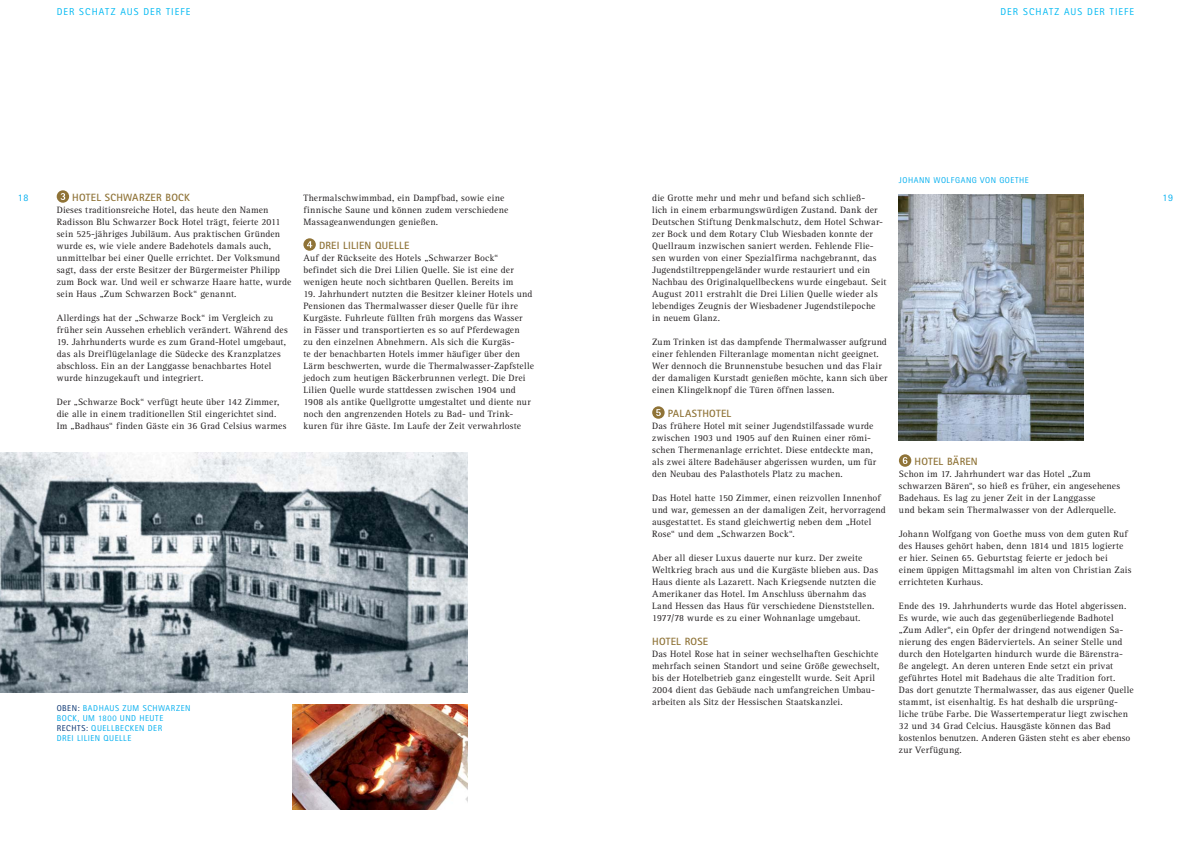
<style>
.page{position:relative;width:1191px;height:842px;background:#fff}
.page>*{position:absolute;margin:0;border:0;box-sizing:border-box;transform-origin:0 0}
.t1{font:700 10.5px "Rotis Sans Serif Std";letter-spacing:.02em;color:#8f7337}
.t2{font:10px "Rotis Sans Serif Std";letter-spacing:.1em;color:#00b9f2}
.t3{font:10px "Rotis Sans Serif Std";color:#00aeef}
.t4{font:9.5px/12px "Rotis Serif Std";letter-spacing:.02em;color:#231f20}
.t5{font:8.5px/10px "Rotis Sans Serif Std";letter-spacing:.06em;color:#00aeef}
.s1{color:#002e6e}
</style>
<div class="page">
<svg style="left:57px;top:190px;width:12px;height:13px"></svg>
<svg style="left:61px;top:193px;width:4px;height:7px"></svg>
<svg style="left:652px;top:406px;width:13px;height:13px"></svg>
<svg style="left:656px;top:409px;width:5px;height:7px"></svg>
<img style="left:899px;top:194px;width:184px;height:247px">
<img style="left:292px;top:705px;width:175px;height:104px">
<img style="left:0;top:453px;width:467px;height:240px">
<svg style="left:303px;top:238px;width:13px;height:13px"></svg>
<svg style="left:307px;top:241px;width:5px;height:7px"></svg>
<svg style="left:898px;top:454px;width:13px;height:13px"></svg>
<svg style="left:902px;top:457px;width:5px;height:7px"></svg>
<p class="t2" style="left:57px;top:8px;width:135px">DER SCHATZ AUS DER TIEFE</p>
<p class="t2" style="left:1000px;top:8px;width:135px">DER SCHATZ AUS DER TIEFE</p>
<p class="t5" style="left:899px;top:176px;width:131px">JOHANN WOLFGANG VON GOETHE</p>
<p class="t1" style="left:72px;top:193px;width:119px">HOTEL SCHWARZER BOCK</p>
<p class="t4" style="left:57px;top:204px;width:236px">Dieses traditionsreiche Hotel, das heute den Namen Radisson Blu Schwarzer Bock Hotel trägt, feierte 2011 sein 525-jähriges Jubiläum. Aus praktischen Gründen wurde es, wie viele andere Badehotels damals auch, unmittelbar bei einer Quelle errichtet. Der Volksmund sagt, dass der erste Besitzer der Bürgermeister Philipp zum Bock war. Und weil er schwarze Haare hatte, wurde sein Haus „Zum Schwarzen Bock“ genannt.</p>
<p class="t4" style="left:57px;top:312px;width:232px">Allerdings hat der „Schwarze Bock“ im Vergleich zu früher sein Aussehen erheblich verändert. Während des</p>
<p class="t4" style="left:57px;top:336px;width:231px">19. Jahrhunderts wurde es zum Grand-Hotel umgebaut, das als Dreiflügelanlage die Südecke des Kranzplatzes abschloss. Ein an der Langgasse benachbartes Hotel wurde hinzugekauft und integriert.</p>
<p class="t4" style="left:57px;top:396px;width:231px">Der „Schwarze Bock“ verfügt heute über 142 Zimmer, die alle in einem traditionellen Stil eingerichtet sind.<br>Im „Badhaus“ finden Gäste ein 36 Grad Celsius warmes</p>
<p class="t4" style="left:303px;top:192px;width:206px">Thermalschwimmbad, ein Dampfbad, sowie eine finnische Saune und können zudem verschiedene<br>Massageanwendungen genießen.</p>
<p class="t1" style="left:319px;top:241px;width:92px">DREI LILIEN QUELLE</p>
<p class="t4" style="left:303px;top:252px;width:212px">Auf der Rückseite des Hotels „Schwarzer Bock“ befindet sich die Drei Lilien Quelle. Sie ist eine der wenigen heute noch sichtbaren Quellen. Bereits im</p>
<p class="t4" style="left:303px;top:288px;width:232px">19. Jahrhundert nutzten die Besitzer kleiner Hotels und Pensionen das Thermalwasser dieser Quelle für ihre Kurgäste. Fuhrleute füllten früh morgens das Wasser<br>in Fässer und transportierten es so auf Pferdewagen<br>zu den einzelnen Abnehmern. Als sich die Kurgäs-<br>te der benachbarten Hotels immer häufiger über den Lärm beschwerten, wurde die Thermalwasser-Zapfstelle jedoch zum heutigen Bäckerbrunnen verlegt. Die Drei Lilien Quelle wurde stattdessen zwischen 1904 und 1908 als antike Quellgrotte umgestaltet und diente nur noch den angrenzenden Hotels zu Bad- und Trink&shy;kuren für ihre Gäste. Im Laufe der Zeit verwahrloste</p>
<p class="t4" style="left:652px;top:192px;width:236px">die Grotte mehr und mehr und befand sich schließ-<br>lich in einem erbarmungswürdigen Zustand. Dank der Deutschen Stiftung Denkmalschutz, dem Hotel Schwar&shy;zer Bock und dem Rotary Club Wiesbaden konnte der Quellraum inzwischen saniert werden. Fehlende Flie&shy;sen wurden von einer Spezialfirma nachgebrannt, das Jugendstiltreppengeländer wurde restauriert und ein Nachbau des Originalquellbeckens wurde eingebaut. Seit August 2011 erstrahlt die Drei Lilien Quelle wieder als lebendiges Zeugnis der Wiesbadener Jugendstilepoche<br>in neuem Glanz.</p>
<p class="t4" style="left:652px;top:336px;width:237px">Zum Trinken ist das dampfende Thermalwasser aufgrund einer fehlenden Filteranlage momentan nicht geeignet.<br>Wer dennoch die Brunnenstube besuchen und das Flair der damaligen Kurstadt genießen möchte, kann sich über einen Klingelknopf die Türen öffnen lassen.</p>
<p class="t1" style="left:668px;top:409px;width:65px">PALASTHOTEL</p>
<p class="t4" style="left:652px;top:420px;width:226px">Das frühere Hotel mit seiner Jugendstilfassade wurde zwischen 1903 und 1905 auf den Ruinen einer römi&shy;schen Thermenanlage errichtet. Diese entdeckte man, als zwei ältere Badehäuser abgerissen wurden, um für den Neubau des Palasthotels Platz zu machen.</p>
<p class="t4" style="left:652px;top:492px;width:235px">Das Hotel hatte 150 Zimmer, einen reizvollen Innenhof und war, gemessen an der damaligen Zeit, hervorragend ausgestattet. Es stand gleichwertig neben dem „Hotel Rose“ und dem „Schwarzen Bock“.</p>
<p class="t4" style="left:652px;top:552px;width:227px">Aber all dieser Luxus dauerte nur kurz. Der zweite Weltkrieg brach aus und die Kurgäste blieben aus. Das Haus diente als Lazarett. Nach Kriegsende nutzten die Amerikaner das Hotel. Im Anschluss übernahm das Land Hessen das Haus für verschiedene Dienststellen.<br>1977/78 wurde es zu einer Wohnanlage umgebaut.</p>
<p class="t1" style="left:652px;top:637px;width:57px">HOTEL ROSE</p>
<p class="t4" style="left:652px;top:648px;width:229px">Das Hotel Rose hat in seiner wechselhaften Geschichte mehrfach seinen Standort und seine Größe gewechselt, bis der Hotelbetrieb ganz eingestellt wurde. Seit April 2004 dient das Gebäude nach umfangreichen Umbau&shy;arbeiten als Sitz der Hessischen Staatskanzlei.</p>
<p class="t3" style="left:18px;top:194px;width:12px">18</p>
<p class="t3" style="left:1162px;top:194px;width:12px">19</p>
<p class="t1" style="left:914px;top:457px;width:65px">HOTEL BÄREN</p>
<p class="t4" style="left:899px;top:468px;width:223px">Schon im 17. Jahrhundert war das Hotel „Zum schwarzen Bären“, so hieß es früher, ein angesehenes Badehaus. Es lag zu jener Zeit in der Langgasse<br>und bekam sein Thermalwasser von der Adlerquelle.</p>
<p class="t4" style="left:899px;top:528px;width:234px">Johann Wolfgang von Goethe muss von dem guten Ruf des Hauses gehört haben, denn 1814 und 1815 logierte er hier. Seinen 65. Geburtstag feierte er jedoch bei einem üppigen Mittagsmahl im alten von Christian Zais errichteten Kurhaus.</p>
<p class="t4" style="left:899px;top:600px;width:236px">Ende des 19. Jahrhunderts wurde das Hotel abgerissen.<br>Es wurde, wie auch das gegenüberliegende Badhotel „Zum Adler“, ein Opfer der dringend notwendigen Sa&shy;nierung des engen Bäderviertels. An seiner Stelle und durch den Hotelgarten hindurch wurde die Bärenstra&shy;ße angelegt. An deren unteren Ende setzt ein privat geführtes Hotel mit Badehaus die alte Tradition fort.<br>Das dort genutzte Thermalwasser, das aus eigener Quelle stammt, ist eisenhaltig. Es hat deshalb die ursprüng&shy;liche trübe Farbe. Die Wassertemperatur liegt zwischen 32 und 34 Grad Celcius. Hausgäste können das Bad kostenlos benutzen. Anderen Gästen steht es aber ebenso zur Verfügung.</p>
<p class="t5" style="left:57px;top:704px;width:135px"><span class="s1">OBEN:</span> BADHAUS ZUM SCHWARZEN<br>BOCK, UM 1800 UND HEUTE<br><span class="s1">RECHTS:</span> QUELLBECKEN DER<br>DREI LILIEN QUELLE</p>
</div>
